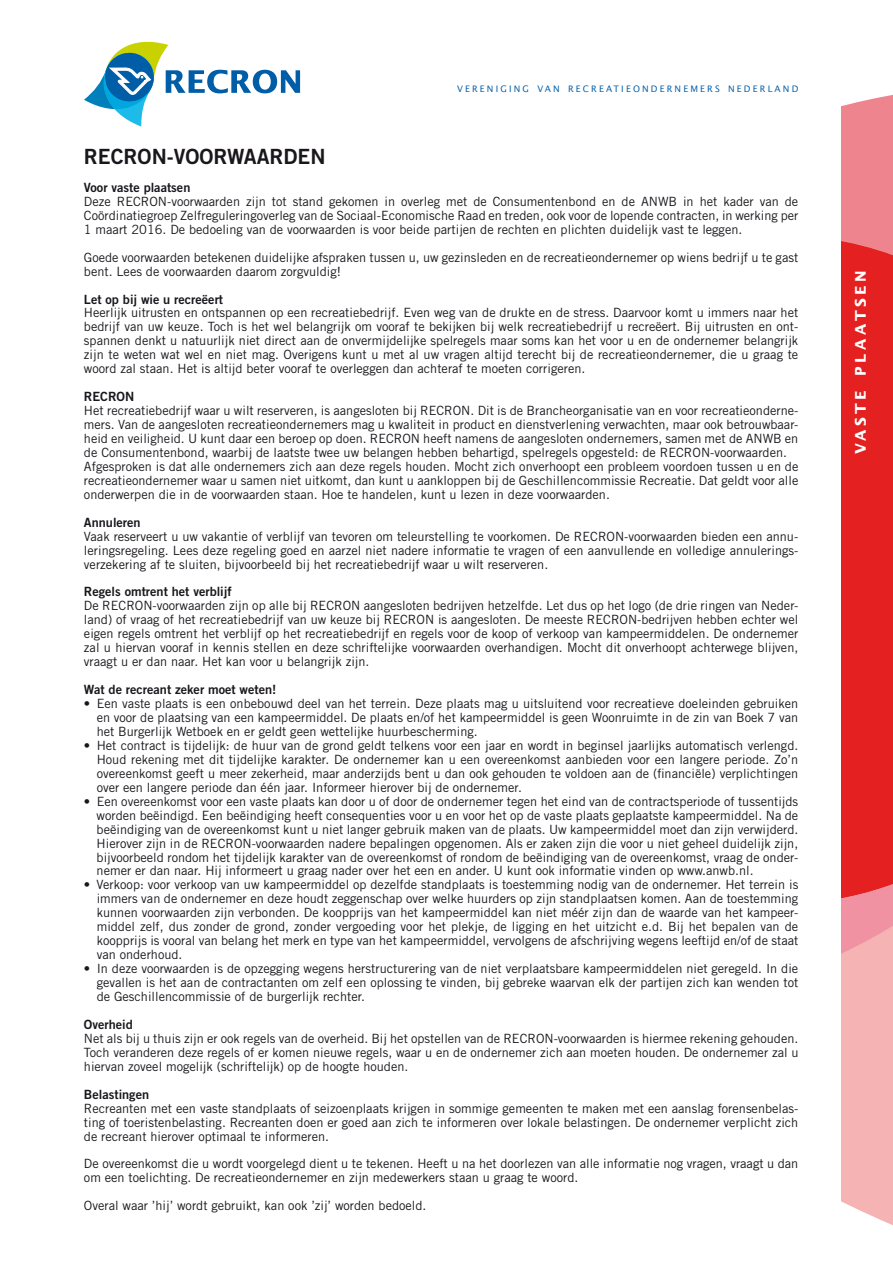
<style>
.page{position:relative;width:893px;height:1263px;background:#fff}
.page>*{position:absolute;margin:0;border:0;box-sizing:border-box;transform-origin:0 0}
.t1{font:21px "Trade Gothic LT Std Bd 2";color:#1a171c}
.t2{font:700 14.7px "Lucida Sans";letter-spacing:.245em;color:#fff}
.t3{font:12.75px/14px "Trade Gothic LT Std";color:#1a171c;text-align:justify}
.t4{font:12.75px "Trade Gothic LT Std Bd 2";color:#1a171c}
.t5{font:8.85px "Lucida Sans";letter-spacing:.245em;color:#005da8}
</style>
<div class="page">
<svg style="left:84px;top:41px;width:216px;height:86px"></svg>
<div style="left:841px;top:95px;width:52px;height:92px;background:#ee858e"></div>
<svg style="left:841px;top:187px;width:52px;height:1038px;fill:#f5b3b4"></svg>
<svg style="left:841px;top:235px;width:52px;height:777px"></svg>
<p class="t5" style="left:457px;top:84px;width:343px">VERENIGING VAN RECREATIEONDERNEMERS NEDERLAND</p>
<h1 class="t1" style="left:84px;top:143px;width:243px">RECRON-VOORWAARDEN</h1>
<p class="t4" style="left:84px;top:179px;width:108px">Voor vaste plaatsen</p>
<p class="t3" style="left:84px;top:194px;width:716px">Deze RECRON-voorwaarden zijn tot stand gekomen in overleg met de Consumentenbond en de ANWB in het kader van de Coördinatiegroep Zelfreguleringoverleg van de Sociaal-Economische Raad en treden, ook voor de lopende contracten, in werking per 1 maart 2016. De bedoeling van de voorwaarden is voor beide partijen de rechten en plichten duidelijk vast te leggen.</p>
<p class="t3" style="left:84px;top:250px;width:716px">Goede voorwaarden betekenen duidelijke afspraken tussen u, uw gezinsleden en de recreatieondernemer op wiens bedrijf u te gast bent. Lees de voorwaarden daarom zorgvuldig!</p>
<p class="t4" style="left:84px;top:291px;width:141px">Let op bij wie u recreëert</p>
<p class="t3" style="left:84px;top:306px;width:716px">Heerlijk uitrusten en ontspannen op een recreatiebedrijf. Even weg van de drukte en de stress. Daarvoor komt u immers naar het bedrijf van uw keuze. Toch is het wel belangrijk om vooraf te bekijken bij welk recreatiebedrijf u recreëert. Bij uitrusten en ont&shy;spannen denkt u natuurlijk niet direct aan de onvermijdelijke spelregels maar soms kan het voor u en de ondernemer belangrijk zijn te weten wat wel en niet mag. Overigens kunt u met al uw vragen altijd terecht bij de recreatieondernemer, die u graag te woord zal staan. Het is altijd beter vooraf te overleggen dan achteraf te moeten corrigeren.</p>
<p class="t4" style="left:84px;top:389px;width:52px">RECRON</p>
<p class="t3" style="left:84px;top:403px;width:716px;text-align:left">Het recreatiebedrijf waar u wilt reserveren, is aangesloten bij RECRON. Dit is de Brancheorganisatie van en voor recreatieonderne&shy;mers. Van de aangesloten recreatieondernemers mag u kwaliteit in product en dienstverlening verwachten, maar ook betrouwbaar&shy;heid en veiligheid. U kunt daar een beroep op doen. RECRON heeft namens de aangesloten ondernemers, samen met de ANWB en de Consumentenbond, waarbij de laatste twee uw belangen hebben behartigd, spelregels opgesteld: de RECRON-voorwaarden.<br>Afgesproken is dat alle ondernemers zich aan deze regels houden. Mocht zich onverhoopt een probleem voordoen tussen u en de recreatieondernemer waar u samen niet uitkomt, dan kunt u aankloppen bij de Geschillencommissie Recreatie. Dat geldt voor alle onderwerpen die in de voorwaarden staan. Hoe te handelen, kunt u lezen in deze voorwaarden.</p>
<p class="t4" style="left:84px;top:514px;width:58px">Annuleren</p>
<p class="t3" style="left:84px;top:529px;width:716px">Vaak reserveert u uw vakantie of verblijf van tevoren om teleurstelling te voorkomen. De RECRON-voorwaarden bieden een annu&shy;leringsregeling. Lees deze regeling goed en aarzel niet nadere informatie te vragen of een aanvullende en volledige annulerings&shy;verzekering af te sluiten, bijvoorbeeld bij het recreatiebedrijf waar u wilt reserveren.</p>
<p class="t4" style="left:84px;top:584px;width:149px">Regels omtrent het verblijf</p>
<p class="t3" style="left:84px;top:599px;width:716px">De RECRON-voorwaarden zijn op alle bij RECRON aangesloten bedrijven hetzelfde. Let dus op het logo (de drie ringen van Neder&shy;land) of vraag of het recreatiebedrijf van uw keuze bij RECRON is aangesloten. De meeste RECRON-bedrijven hebben echter wel eigen regels omtrent het verblijf op het recreatiebedrijf en regels voor de koop of verkoop van kampeermiddelen. De ondernemer zal u hiervan vooraf in kennis stellen en deze schriftelijke voorwaarden overhandigen. Mocht dit onverhoopt achterwege blijven, vraagt u er dan naar. Het kan voor u belangrijk zijn.</p>
<p class="t4" style="left:84px;top:682px;width:194px">Wat de recreant zeker moet weten!</p>
<p class="t3" style="left:97px;top:696px;width:703px;text-indent:-13px">• Een vaste plaats is een onbebouwd deel van het terrein. Deze plaats mag u uitsluitend voor recreatieve doeleinden gebruiken en voor de plaatsing van een kampeermiddel. De plaats en/of het kampeermiddel is geen Woonruimte in de zin van Boek 7 van het Burgerlijk Wetboek en er geldt geen wettelijke huurbescherming.</p>
<p class="t3" style="left:97px;top:738px;width:703px;text-indent:-13px">• Het contract is tijdelijk: de huur van de grond geldt telkens voor een jaar en wordt in beginsel jaarlijks automatisch verlengd.<br>Houd rekening met dit tijdelijke karakter. De ondernemer kan u een overeenkomst aanbieden voor een langere periode. Zo’n overeenkomst geeft u meer zekerheid, maar anderzijds bent u dan ook gehouden te voldoen aan de (financiële) verplichtingen over een langere periode dan één jaar. Informeer hierover bij de ondernemer.</p>
<p class="t3" style="left:97px;top:794px;width:703px;text-indent:-13px">• Een overeenkomst voor een vaste plaats kan door u of door de ondernemer tegen het eind van de contractsperiode of tussentijds worden beëindigd. Een beëindiging heeft consequenties voor u en voor het op de vaste plaats geplaatste kampeermiddel. Na de beëindiging van de overeenkomst kunt u niet langer gebruik maken van de plaats. Uw kampeermiddel moet dan zijn verwijderd.<br>Hierover zijn in de RECRON-voorwaarden nadere bepalingen opgenomen. Als er zaken zijn die voor u niet geheel duidelijk zijn, bijvoorbeeld rondom het tijdelijk karakter van de overeenkomst of rondom de beëindiging van de overeenkomst, vraag de onder&shy;nemer er dan naar. Hij informeert u graag nader over het een en ander. U kunt ook informatie vinden op www.anwb.nl.</p>
<p class="t3" style="left:97px;top:878px;width:703px;text-indent:-13px">• Verkoop: voor verkoop van uw kampeermiddel op dezelfde standplaats is toestemming nodig van de ondernemer. Het terrein is immers van de ondernemer en deze houdt zeggenschap over welke huurders op zijn standplaatsen komen. Aan de toestemming kunnen voorwaarden zijn verbonden. De koopprijs van het kampeermiddel kan niet méér zijn dan de waarde van het kampeer&shy;middel zelf, dus zonder de grond, zonder vergoeding voor het plekje, de ligging en het uitzicht e.d. Bij het bepalen van de koopprijs is vooral van belang het merk en type van het kampeermiddel, vervolgens de afschrijving wegens leeftijd en/of de staat van onderhoud.</p>
<p class="t3" style="left:97px;top:961px;width:703px;text-indent:-13px">• In deze voorwaarden is de opzegging wegens herstructurering van de niet verplaatsbare kampeermiddelen niet geregeld. In die gevallen is het aan de contractanten om zelf een oplossing te vinden, bij gebreke waarvan elk der partijen zich kan wenden tot de Geschillencommissie of de burgerlijk rechter.</p>
<p class="t4" style="left:84px;top:1016px;width:50px">Overheid</p>
<p class="t3" style="left:84px;top:1031px;width:716px">Net als bij u thuis zijn er ook regels van de overheid. Bij het opstellen van de RECRON-voorwaarden is hiermee rekening gehouden.<br>Toch veranderen deze regels of er komen nieuwe regels, waar u en de ondernemer zich aan moeten houden. De ondernemer zal u hiervan zoveel mogelijk (schriftelijk) op de hoogte houden.</p>
<p class="t4" style="left:84px;top:1086px;width:67px">Belastingen</p>
<p class="t3" style="left:84px;top:1101px;width:716px">Recreanten met een vaste standplaats of seizoenplaats krijgen in sommige gemeenten te maken met een aanslag forensenbelas&shy;ting of toeristenbelasting. Recreanten doen er goed aan zich te informeren over lokale belastingen. De ondernemer verplicht zich de recreant hierover optimaal te informeren.</p>
<p class="t3" style="left:84px;top:1157px;width:716px">De overeenkomst die u wordt voorgelegd dient u te tekenen. Heeft u na het doorlezen van alle informatie nog vragen, vraagt u dan om een toelichting. De recreatieondernemer en zijn medewerkers staan u graag te woord.</p>
<p class="t3" style="left:84px;top:1198px;width:344px">Overal waar ’hij’ wordt gebruikt, kan ook ’zij’ worden bedoeld.</p>
<p class="t2" style="left:852px;top:454px;width:186px;rotate:-90deg">vaste plaatsen</p>
</div>
